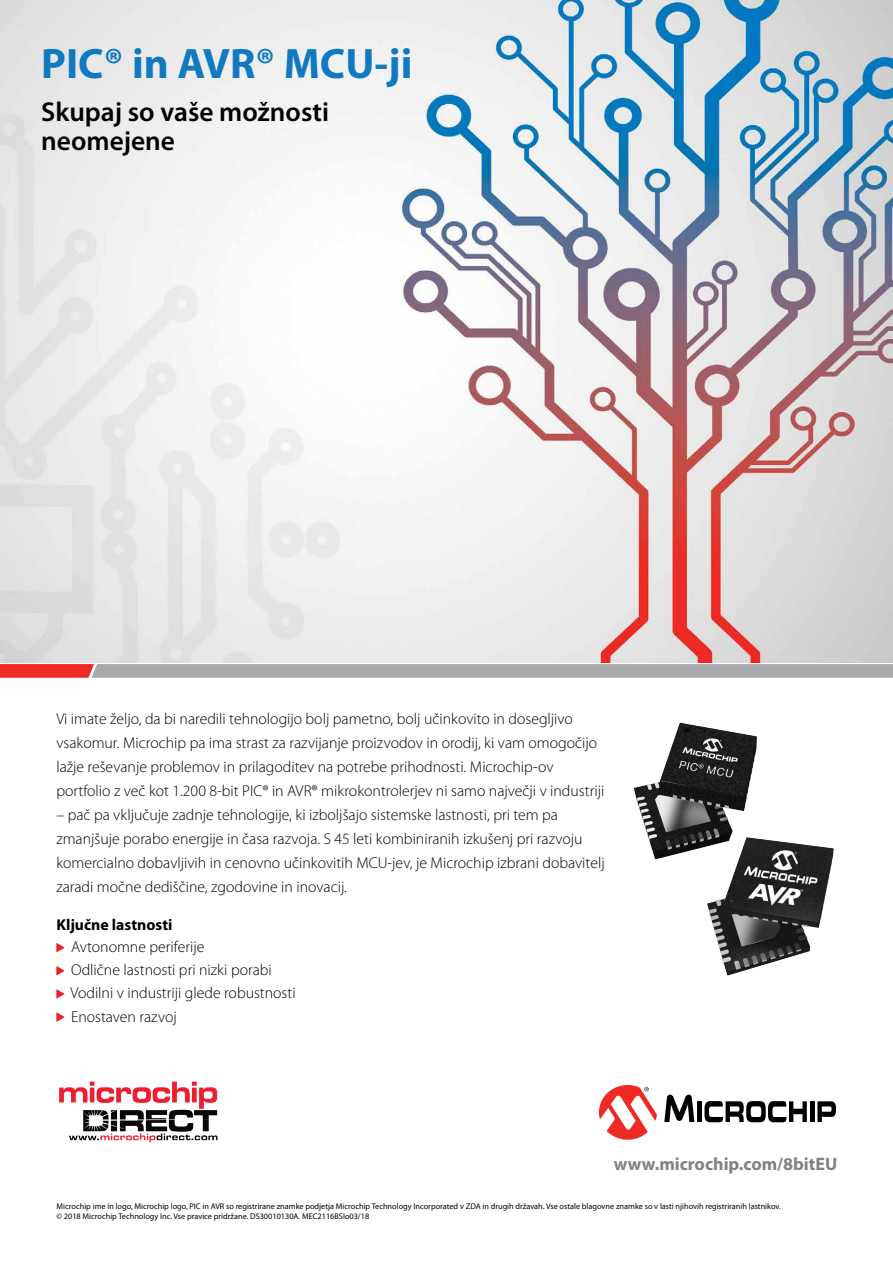
<style>
.page{position:relative;width:893px;height:1263px;background:#fff}
.page>*{position:absolute;margin:0;border:0;box-sizing:border-box;transform-origin:0 0}
.t1{font:700 42.75px "Myriad Pro";color:#1079bf}
.t2{font:600 27.3px/29.1px "Myriad Pro";color:#000}
.t3{font:700 18px "Myriad Pro";color:#808285}
.t4{font:300 15.75px/24px "Myriad Pro";color:#000}
.t5{font:700 15.75px "Myriad Pro";color:#000}
.t6{font:8.25px/10.5px "Myriad Pro";color:#000}
</style>
<div class="page">
<svg style="left:0;top:664px;width:893px;height:13px;background:#ae9c9e"></svg>
<img style="left:0;top:0;width:893px;height:662px">
<svg style="left:56px;top:943px;width:8px;height:9px"></svg>
<svg style="left:56px;top:966px;width:8px;height:9px"></svg>
<svg style="left:56px;top:989px;width:8px;height:9px"></svg>
<svg style="left:56px;top:1012px;width:8px;height:9px"></svg>
<img style="left:633px;top:722px;width:124px;height:138px">
<img style="left:694px;top:830px;width:140px;height:146px">
<svg style="left:664px;top:1095px;width:30px;height:27px"></svg>
<div style="left:697px;top:1101px;width:5px;height:21px;background:#000"></div>
<div style="left:810px;top:1101px;width:5px;height:21px;background:#000"></div>
<svg style="left:817px;top:1101px;width:19px;height:21px"></svg>
<svg style="left:704px;top:1101px;width:103px;height:21px"></svg>
<svg style="left:599px;top:1085px;width:58px;height:55px"></svg>
<img style="left:59px;top:1081px;width:159px;height:62px">
<h1 class="t1" style="left:41px;top:36px;width:373px">PIC® in AVR® MCU-ji</h1>
<h2 class="t2" style="left:41px;top:96px;width:289px">Skupaj so vaše možnosti neomejene</h2>
<p class="t4" style="left:56px;top:707px;width:549px">Vi imate željo, da bi naredili tehnologijo bolj pametno, bolj učinkovito in dosegljivo vsakomur. Microchip pa ima strast za razvijanje proizvodov in orodij, ki vam omogočijo lažje reševanje problemov in prilagoditev na potrebe prihodnosti. Microchip-ov portfolio z več kot 1.200 8-bit PIC® in AVR® mikrokontrolerjev ni samo največji v industriji</p>
<p class="t4" style="left:56px;top:803px;width:550px">– pač pa vključuje zadnje tehnologije, ki izboljšajo sistemske lastnosti, pri tem pa zmanjšuje porabo energije in časa razvoja. S 45 leti kombiniranih izkušenj pri razvoju komercialno dobavljivih in cenovno učinkovitih MCU-jev, je Microchip izbrani dobavitelj zaradi močne dediščine, zgodovine in inovacij.</p>
<p class="t5" style="left:56px;top:914px;width:118px">Ključne lastnosti</p>
<p class="t4" style="left:70px;top:935px;width:227px;line-height:23.1px">Avtonomne periferije<br>Odlične lastnosti pri nizki porabi<br>Vodilni v industriji glede robustnosti<br>Enostaven razvoj</p>
<p class="t3" style="left:614px;top:1152px;width:225px">www.microchip.com/8bitEU</p>
<p class="t6" style="left:57px;top:1201px;width:726px">Microchip ime in logo, Microchip logo, PIC in AVR so registrirane znamke podjetja Microchip Technology Incorporated v ZDA in drugih državah. Vse ostale blagovne znamke so v lasti njihovih registriranih lastnikov. © 2018 Microchip Technology Inc. Vse pravice pridržane. DS30010130A. MEC2116BSlo03/18</p>
</div>
